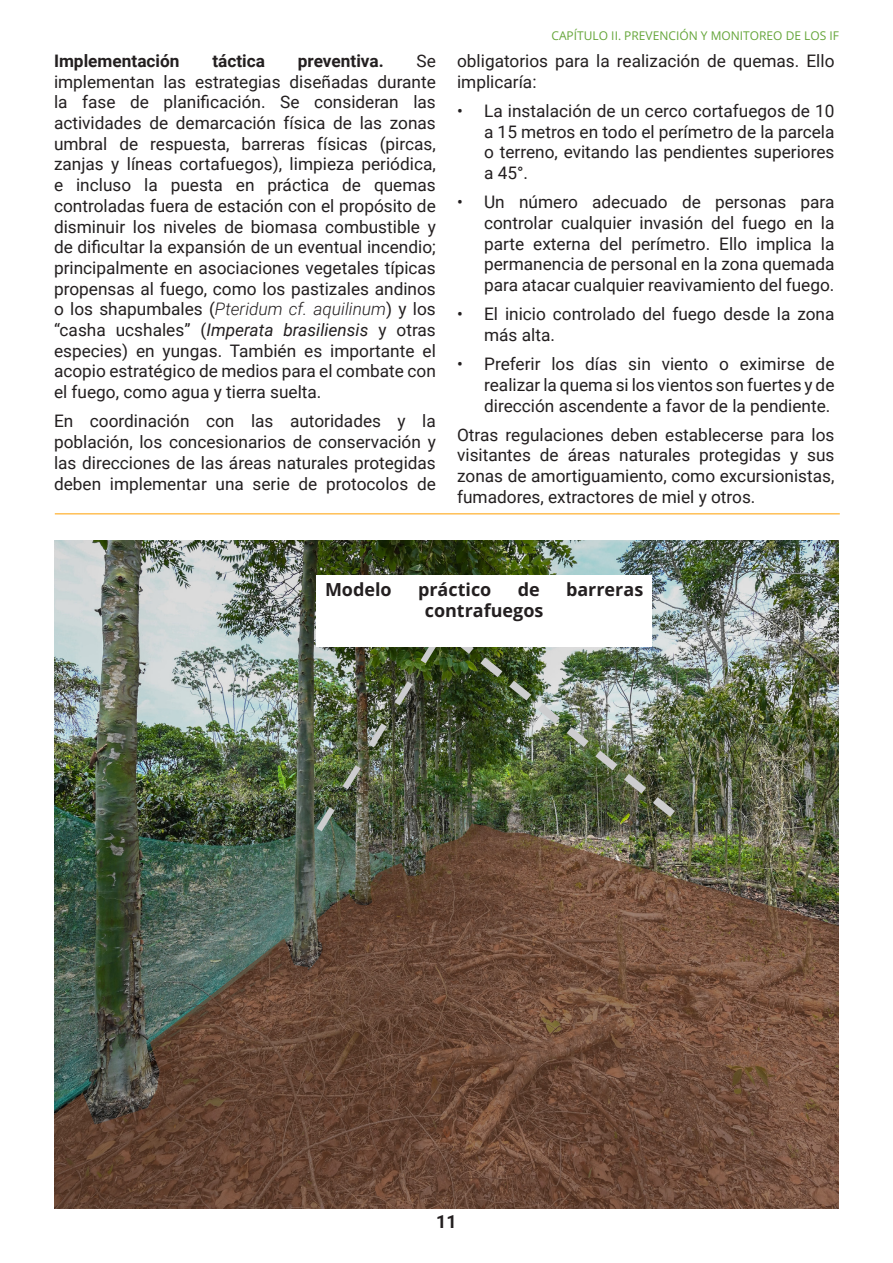
<style>
.page{position:relative;width:893px;height:1263px;background:#fff}
.page>*{position:absolute;margin:0;border:0;box-sizing:border-box;transform-origin:0 0}
.t1{font:18px "Open Sans";color:#231f20}
.t2{font:700 18px "Roboto";color:#231f20}
.Estilo_de_párrafo_3{font:17.25px/20.7px "Roboto";color:#231f20;text-align:justify}
.Estilo_de_párrafo_3-2{font:700 17.25px "Roboto";color:#231f20}
.t3{font:12px "Open Sans";color:#64a538}
.s1{font-weight:300;font-style:italic}
.s2{font-style:italic}
</style>
<div class="page">
<img style="left:55px;top:540px;width:784px;height:669px">
<img style="left:311px;top:591px;width:159px;height:247px">
<img style="left:443px;top:626px;width:240px;height:198px">
<div style="left:317px;top:575px;width:335px;height:71px;background:#fff"></div>
<hr style="left:55px;top:513px;width:785px;height:1px;background:#ff9f01">
<p class="Estilo_de_párrafo_3-2" style="left:54px;top:49px;width:127px">Implementación</p>
<p class="Estilo_de_párrafo_3-2" style="left:212px;top:49px;width:54px">táctica</p>
<p class="Estilo_de_párrafo_3-2" style="left:298px;top:49px;width:87px">preventiva.</p>
<p class="Estilo_de_párrafo_3" style="left:54px;top:50px;width:383px;text-indent:362px">Se implementan las estrategias diseñadas durante la fase de planificación. Se consideran las actividades de demarcación física de las zonas umbral de respuesta, barreras físicas (pircas, zanjas y líneas cortafuegos), limpieza periódica, e incluso la puesta en práctica de quemas controladas fuera de estación con el propósito de disminuir los niveles de biomasa combustible y de dificultar la expansión de un eventual incendio; principalmente en asociaciones vegetales típicas propensas al fuego, como los pastizales andinos o los shapumbales (<span class="s1">Pteridum cf. aquilinum</span>) y los “casha ucshales” (<span class="s2">Imperata brasiliensis</span> y otras especies) en yungas. También es importante el acopio estratégico de medios para el combate con el fuego, como agua y tierra suelta.</p>
<p class="Estilo_de_párrafo_3" style="left:54px;top:410px;width:383px">En coordinación con las autoridades y la población, los concesionarios de conservación y las direcciones de las áreas naturales protegidas deben implementar una serie de protocolos de</p>
<p class="t3" style="left:551px;top:27px;width:289px">CAPÍTULO II. PREVENCIÓN Y MONITOREO DE LOS IF</p>
<p class="Estilo_de_párrafo_3" style="left:457px;top:50px;width:379px">obligatorios para la realización de quemas. Ello implicaría:</p>
<p class="Estilo_de_párrafo_3" style="left:484px;top:100px;width:352px;text-indent:-27px">• La instalación de un cerco cortafuegos de 10 a 15 metros en todo el perímetro de la parcela o terreno, evitando las pendientes superiores a 45°.</p>
<p class="Estilo_de_párrafo_3" style="left:484px;top:191px;width:352px;text-indent:-27px">• Un número adecuado de personas para controlar cualquier invasión del fuego en la parte externa del perímetro. Ello implica la permanencia de personal en la zona quemada para atacar cualquier reavivamiento del fuego.</p>
<p class="Estilo_de_párrafo_3" style="left:484px;top:303px;width:352px;text-indent:-27px">• El inicio controlado del fuego desde la zona más alta.</p>
<p class="Estilo_de_párrafo_3" style="left:484px;top:353px;width:352px;text-indent:-27px">• Preferir los días sin viento o eximirse de realizar la quema si los vientos son fuertes y de dirección ascendente a favor de la pendiente.</p>
<p class="Estilo_de_párrafo_3" style="left:457px;top:424px;width:379px">Otras regulaciones deben establecerse para los visitantes de áreas naturales protegidas y sus zonas de amortiguamiento, como excursionistas, fumadores, extractores de miel y otros.</p>
<p class="t1" style="left:325px;top:577px;width:68px">Modelo</p>
<p class="t1" style="left:418px;top:577px;width:75px">práctico</p>
<p class="t1" style="left:518px;top:577px;width:24px">de</p>
<p class="t1" style="left:566px;top:577px;width:79px">barreras</p>
<p class="t1" style="left:425px;top:598px;width:120px">contrafuegos</p>
<p class="t2" style="left:436px;top:1209px;width:22px">11</p>
</div>
